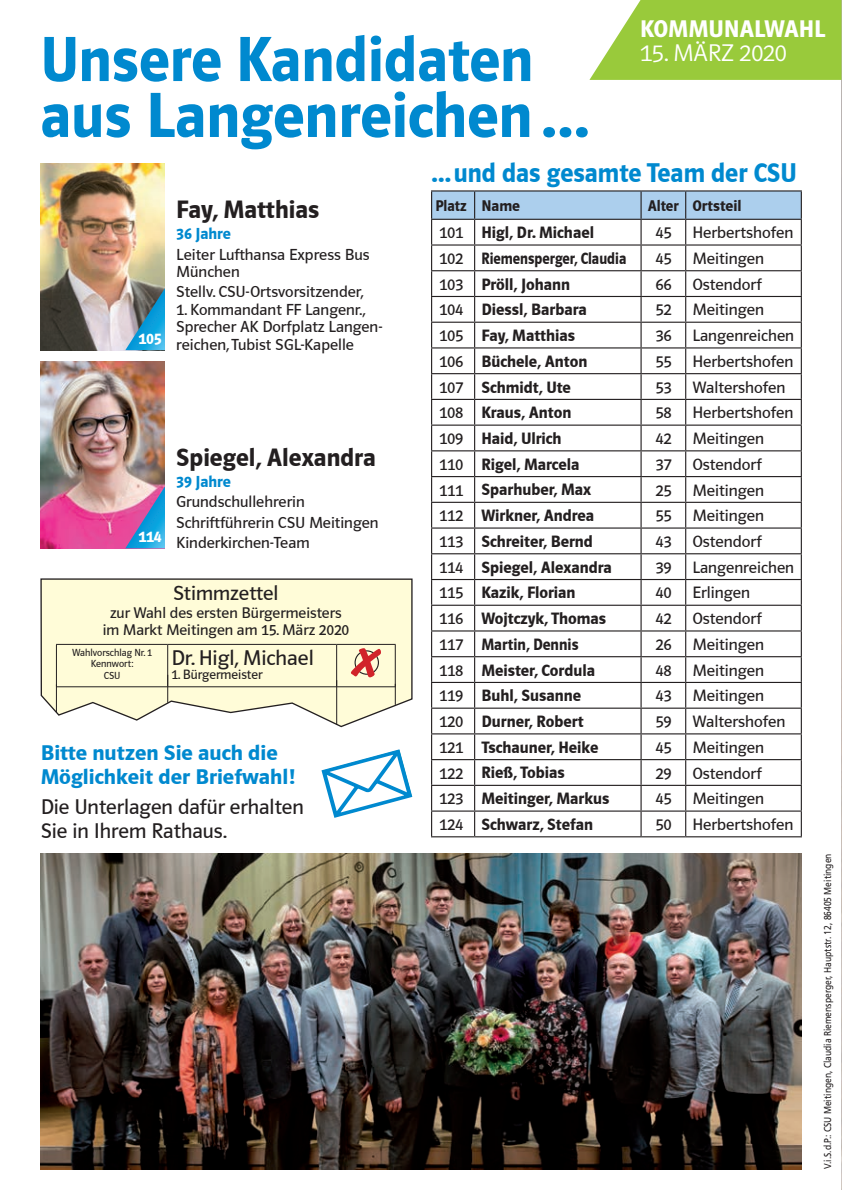
<style>
.page{position:relative;width:842px;height:1191px;background:#fff}
.page>*{position:absolute;margin:0;border:0;box-sizing:border-box;transform-origin:0 0}
.t1{font:700 65.8px "CSU Schrift 2000";color:#0089cf;scale:.95 1}
.t2{font:700 28px "CSU Schrift 2000";color:#0089cf;scale:.95 1}
.t3{font:700 26px "CSU Schrift 2000";color:#231f20}
.t4{font:600 25px "Polo 22 R";color:#fff}
.t5{font:25px "Polo 22 R Leicht";color:#fff}
.t6{font:22px/24px "CSU Schrift 2000";color:#231f20}
.t7{font:700 22px/24px "CSU Schrift 2000";color:#0089cf;scale:1.05 1}
.t8{font:21.2px "CSU Schrift 2000";color:#231f20}
.t9{font:700 17px "CSU Schrift 2000";color:#231f20}
.t10{font:17px "CSU Schrift 2000";color:#231f20}
.t11{font:700 17px "CSU Schrift 2000";color:#231f20;scale:.88 1}
.t12{font:700 17px "CSU Schrift 2000";color:#231f20;scale:.94 1}
.t13{font:16.4px/17.4px "CSU Schrift 2000";color:#231f20}
.t14{font:700 16.4px "CSU Schrift 2000";color:#0089cf}
.t15{font:700 16.4px "CSU Schrift 2000";color:#fff}
.t16{font:16px/17.2px "CSU Schrift 2000";color:#231f20;text-align:center}
.t17{font:700 16px "CSU Schrift 2000";color:#231f20;scale:.96 1}
.t18{font:700 16px "CSU Schrift 2000";color:#231f20;scale:.95 1}
.t19{font:14px "CSU Schrift 2000";color:#231f20}
.t20{font:10.6px/11.2px "CSU Schrift 2000";color:#231f20;text-align:center;scale:.95 1}
.t21{font:10px "Frutiger";color:#231f20;scale:.85 1}
.s1{font-weight:400}
</style>
<div class="page">
<img style="left:841px;top:0;width:1px;height:839px">
<img style="left:841px;top:839px;width:1px;height:350px">
<svg style="left:589px;top:0;width:252px;height:80px;background:#a3cf4f"></svg>
<hr style="left:431px;top:190px;width:44px;height:1px;background:#231f20">
<hr style="left:475px;top:190px;width:166px;height:1px;background:#231f20">
<hr style="left:641px;top:190px;width:45px;height:1px;background:#231f20">
<hr style="left:686px;top:190px;width:116px;height:1px;background:#231f20">
<svg style="left:431px;top:191px;width:371px;height:645px"></svg>
<hr style="left:431px;top:836px;width:44px;height:1px;background:#231f20">
<hr style="left:475px;top:836px;width:166px;height:1px;background:#231f20">
<hr style="left:641px;top:836px;width:45px;height:1px;background:#231f20">
<hr style="left:686px;top:836px;width:116px;height:1px;background:#231f20">
<svg style="left:321px;top:749px;width:92px;height:69px"></svg>
<svg style="left:40px;top:578px;width:373px;height:150px;background:#f5f1d3"></svg>
<svg style="left:56px;top:684px;width:1px;height:28px"></svg>
<svg style="left:167px;top:675px;width:1px;height:27px"></svg>
<hr style="left:336px;top:680px;width:1px;height:45px;background:#231f20">
<svg style="left:395px;top:684px;width:1px;height:21px"></svg>
<img style="left:40px;top:163px;width:125px;height:187px">
<svg style="left:125px;top:288px;width:40px;height:62px;background:#5195b1"></svg>
<img style="left:40px;top:361px;width:125px;height:187px">
<svg style="left:125px;top:486px;width:40px;height:62px;background:#8092c7"></svg>
<img style="left:40px;top:853px;width:762px;height:316px">
<h3 class="t4" style="left:640px;top:15px;width:187px">KOMMUNALWAHL</h3>
<h1 class="t1" style="left:40px;top:24px;width:520px">Unsere Kandidaten</h1>
<h3 class="t5" style="left:640px;top:40px;width:148px">15. MÄRZ 2020</h3>
<h1 class="t1" style="left:40px;top:80px;width:580px">aus Langenreichen ...</h1>
<p class="t15" style="left:138px;top:330px;width:25px">105</p>
<h3 class="t3" style="left:176px;top:195px;width:145px">Fay, Matthias</h3>
<p class="t14" style="left:176px;top:225px;width:56px">36 Jahre</p>
<p class="t13" style="left:176px;top:245px;width:195px">Leiter Lufthansa Express Bus<br>München</p>
<p class="t13" style="left:176px;top:283px;width:189px">Stellv. CSU-Ortsvorsitzender,</p>
<p class="t13" style="left:176px;top:301px;width:207px">1. Kommandant FF Langenr.,<br>Sprecher AK Dorfplatz Langen&shy;reichen, Tubist SGL-Kapelle</p>
<h3 class="t3" style="left:176px;top:443px;width:201px">Spiegel, Alexandra</h3>
<p class="t14" style="left:176px;top:473px;width:56px">39 Jahre</p>
<p class="t13" style="left:176px;top:493px;width:130px">Grundschullehrerin</p>
<p class="t13" style="left:176px;top:513px;width:204px">Schriftführerin CSU Meitingen</p>
<p class="t13" style="left:138px;top:534px;width:173px"><sup>114</sup> Kinderkirchen-Team</p>
<p class="t8" style="left:173px;top:582px;width:107px">Stimmzettel</p>
<p class="t16" style="left:103px;top:604px;width:248px">zur Wahl des ersten Bürgermeisters im Markt Meitingen am 15. März 2020</p>
<p class="t20" style="left:72px;top:647px;width:85px">Wahlvorschlag Nr. 1<br>Kennwort:<br>CSU</p>
<p class="t6" style="left:171px;top:646px;width:144px">Dr. Higl, Michael</p>
<p class="t19" style="left:171px;top:667px;width:93px">1. Bürgermeister</p>
<p class="t7" style="left:41px;top:741px;width:244px">Bitte nutzen Sie auch die<br>Möglichkeit der Briefwahl!</p>
<p class="t6" style="left:41px;top:794px;width:265px">Die Unterlagen dafür erhalten<br>Sie in Ihrem Rathaus.</p>
<h2 class="t2" style="left:431px;top:158px;width:386px">... und das gesamte Team der CSU</h2>
<p class="t18" style="left:435px;top:197px;width:91px">Platz Name</p>
<p class="t17" style="left:648px;top:197px;width:99px">Alter Ortsteil</p>
<p class="t9" style="left:439px;top:223px;width:156px"><span class="s1">101</span> Higl, Dr. Michael</p>
<p class="t10" style="left:655px;top:223px;width:140px">45 Herbertshofen</p>
<p class="t11" style="left:439px;top:249px;width:214px"><span class="s1">102</span> Riemensperger, Claudia</p>
<p class="t10" style="left:655px;top:249px;width:110px">45 Meitingen</p>
<p class="t9" style="left:439px;top:275px;width:133px"><span class="s1">103</span> Pröll, Johann</p>
<p class="t10" style="left:655px;top:275px;width:108px">66 Ostendorf</p>
<p class="t9" style="left:439px;top:301px;width:149px"><span class="s1">104</span> Diessl, Barbara</p>
<p class="t10" style="left:655px;top:301px;width:110px">52 Meitingen</p>
<p class="t9" style="left:439px;top:326px;width:137px"><span class="s1">105</span> Fay, Matthias</p>
<p class="t10" style="left:655px;top:326px;width:140px">36 Langenreichen</p>
<p class="t9" style="left:439px;top:352px;width:150px"><span class="s1">106</span> Büchele, Anton</p>
<p class="t10" style="left:655px;top:352px;width:140px">55 Herbertshofen</p>
<p class="t9" style="left:439px;top:378px;width:133px"><span class="s1">107</span> Schmidt, Ute</p>
<p class="t10" style="left:655px;top:378px;width:132px">53 Waltershofen</p>
<p class="t9" style="left:439px;top:403px;width:134px"><span class="s1">108</span> Kraus, Anton</p>
<p class="t10" style="left:655px;top:403px;width:140px">58 Herbertshofen</p>
<p class="t9" style="left:439px;top:429px;width:124px"><span class="s1">109</span> Haid, Ulrich</p>
<p class="t10" style="left:655px;top:429px;width:110px">42 Meitingen</p>
<p class="t9" style="left:439px;top:455px;width:142px"><span class="s1">110</span> Rigel, Marcela</p>
<p class="t10" style="left:655px;top:455px;width:108px">37 Ostendorf</p>
<p class="t9" style="left:439px;top:481px;width:154px"><span class="s1">111</span> Sparhuber, Max</p>
<p class="t10" style="left:655px;top:481px;width:110px">25 Meitingen</p>
<p class="t9" style="left:439px;top:506px;width:157px"><span class="s1">112</span> Wirkner, Andrea</p>
<p class="t10" style="left:655px;top:506px;width:110px">55 Meitingen</p>
<p class="t9" style="left:439px;top:532px;width:155px"><span class="s1">113</span> Schreiter, Bernd</p>
<p class="t10" style="left:655px;top:532px;width:108px">43 Ostendorf</p>
<p class="t9" style="left:439px;top:558px;width:174px"><span class="s1">114</span> Spiegel, Alexandra</p>
<p class="t10" style="left:655px;top:558px;width:140px">39 Langenreichen</p>
<p class="t9" style="left:439px;top:584px;width:138px"><span class="s1">115</span> Kazik, Florian</p>
<p class="t10" style="left:655px;top:584px;width:96px">40 Erlingen</p>
<p class="t9" style="left:439px;top:609px;width:169px"><span class="s1">116</span> Wojtczyk, Thomas</p>
<p class="t10" style="left:655px;top:609px;width:108px">42 Ostendorf</p>
<p class="t12" style="left:439px;top:635px;width:150px"><span class="s1">117</span> Martin, Dennis</p>
<p class="t10" style="left:655px;top:635px;width:110px">26 Meitingen</p>
<p class="t9" style="left:439px;top:661px;width:157px"><span class="s1">118</span> Meister, Cordula</p>
<p class="t10" style="left:655px;top:661px;width:110px">48 Meitingen</p>
<p class="t9" style="left:439px;top:686px;width:143px"><span class="s1">119</span> Buhl, Susanne</p>
<p class="t10" style="left:655px;top:686px;width:110px">43 Meitingen</p>
<p class="t9" style="left:439px;top:712px;width:146px"><span class="s1">120</span> Durner, Robert</p>
<p class="t10" style="left:655px;top:712px;width:132px">59 Waltershofen</p>
<p class="t9" style="left:439px;top:738px;width:161px"><span class="s1">121</span> Tschauner, Heike</p>
<p class="t10" style="left:655px;top:738px;width:110px">45 Meitingen</p>
<p class="t9" style="left:439px;top:764px;width:127px"><span class="s1">122</span> Rieß, Tobias</p>
<p class="t10" style="left:655px;top:764px;width:108px">29 Ostendorf</p>
<p class="t9" style="left:439px;top:789px;width:172px"><span class="s1">123</span> Meitinger, Markus</p>
<p class="t10" style="left:655px;top:789px;width:110px">45 Meitingen</p>
<p class="t9" style="left:439px;top:815px;width:155px"><span class="s1">124</span> Schwarz, Stefan</p>
<p class="t10" style="left:655px;top:815px;width:140px">50 Herbertshofen</p>
<p class="t21" style="left:822px;top:1169px;width:373px;rotate:-90deg">V.i.S.d.P.: CSU Meitingen, Claudia Riemensperger, Hauptstr. 12, 86405 Meitingen</p>
</div>
